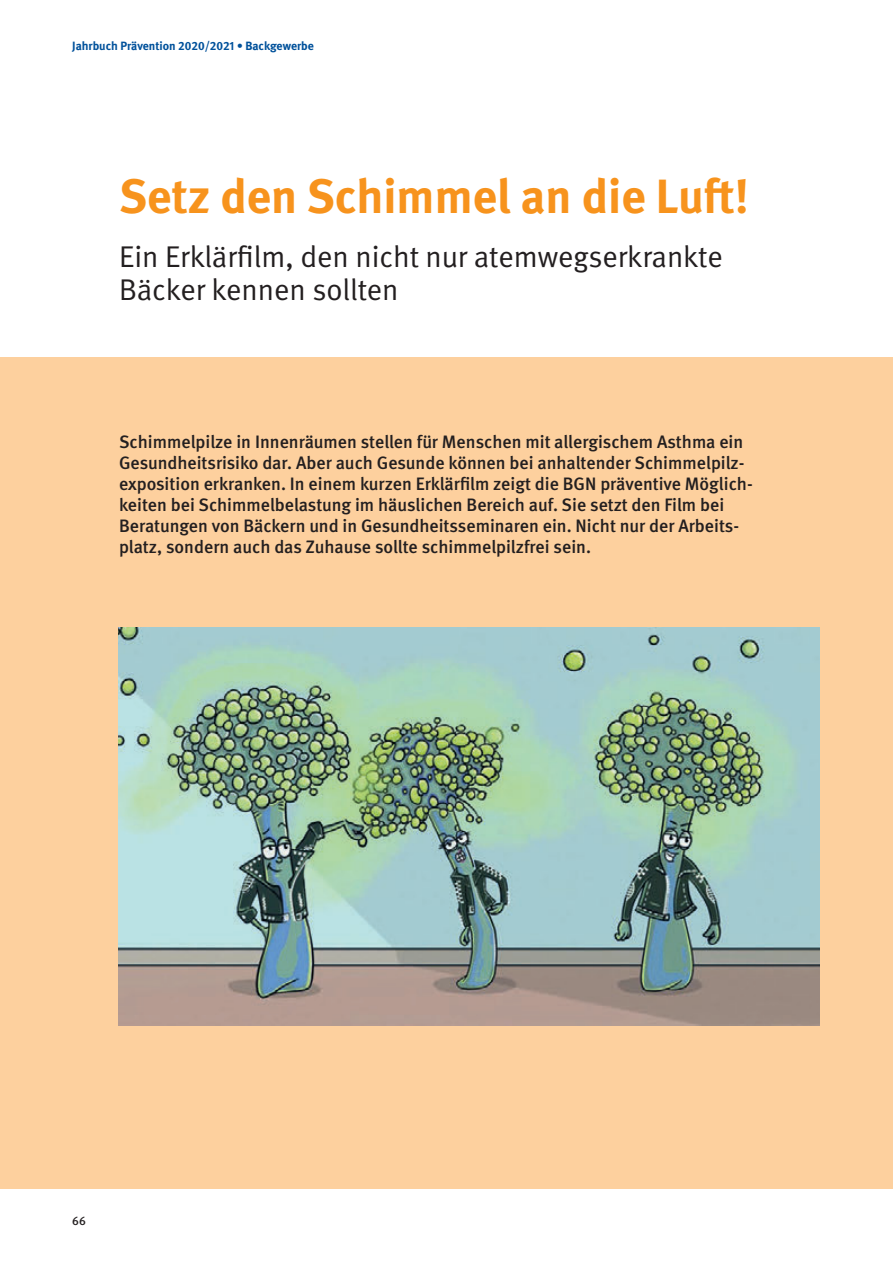
<style>
.page{position:relative;width:893px;height:1263px;background:#fff}
.page>*{position:absolute;margin:0;border:0;box-sizing:border-box;transform-origin:0 0}
.t1{font:700 48px "DGUV Meta";color:#f7931d}
.t2{font:30px/33px "DGUV Meta";color:#231f20}
.t3{font:500 18px/21px "DGUV Meta";color:#231f20}
.t4{font:700 12px "DGUV Meta";color:#01519b}
.t5{font:500 12px "DGUV Meta";color:#231f20}
</style>
<div class="page">
<div style="left:0;top:357px;width:893px;height:831px;background:#fdd09e"></div>
<img style="left:118px;top:628px;width:702px;height:397px">
<p class="t4" style="left:72px;top:39px;width:243px">Jahrbuch Prävention 2020/2021 • Backgewerbe</p>
<h1 class="t1" style="left:119px;top:167px;width:631px">Setz den Schimmel an die Luft!</h1>
<h2 class="t2" style="left:119px;top:241px;width:605px">Ein Erklärfilm, den nicht nur atemwegserkrankte<br>Bäcker kennen sollten</h2>
<p class="t3" style="left:119px;top:431px;width:635px">Schimmelpilze in Innenräumen stellen für Menschen mit allergischem Asthma ein Gesundheitsrisiko dar. Aber auch Gesunde können bei anhaltender Schimmelpilz&shy;exposition erkranken. In einem kurzen Erklärfilm zeigt die BGN präventive Möglich&shy;keiten bei Schimmelbelastung im häuslichen Bereich auf. Sie setzt den Film bei Beratungen von Bäckern und in Gesundheitsseminaren ein. Nicht nur der Arbeits&shy;platz, sondern auch das Zuhause sollte schimmelpilzfrei sein.</p>
<p class="t5" style="left:72px;top:1213px;width:15px">66</p>
</div>
